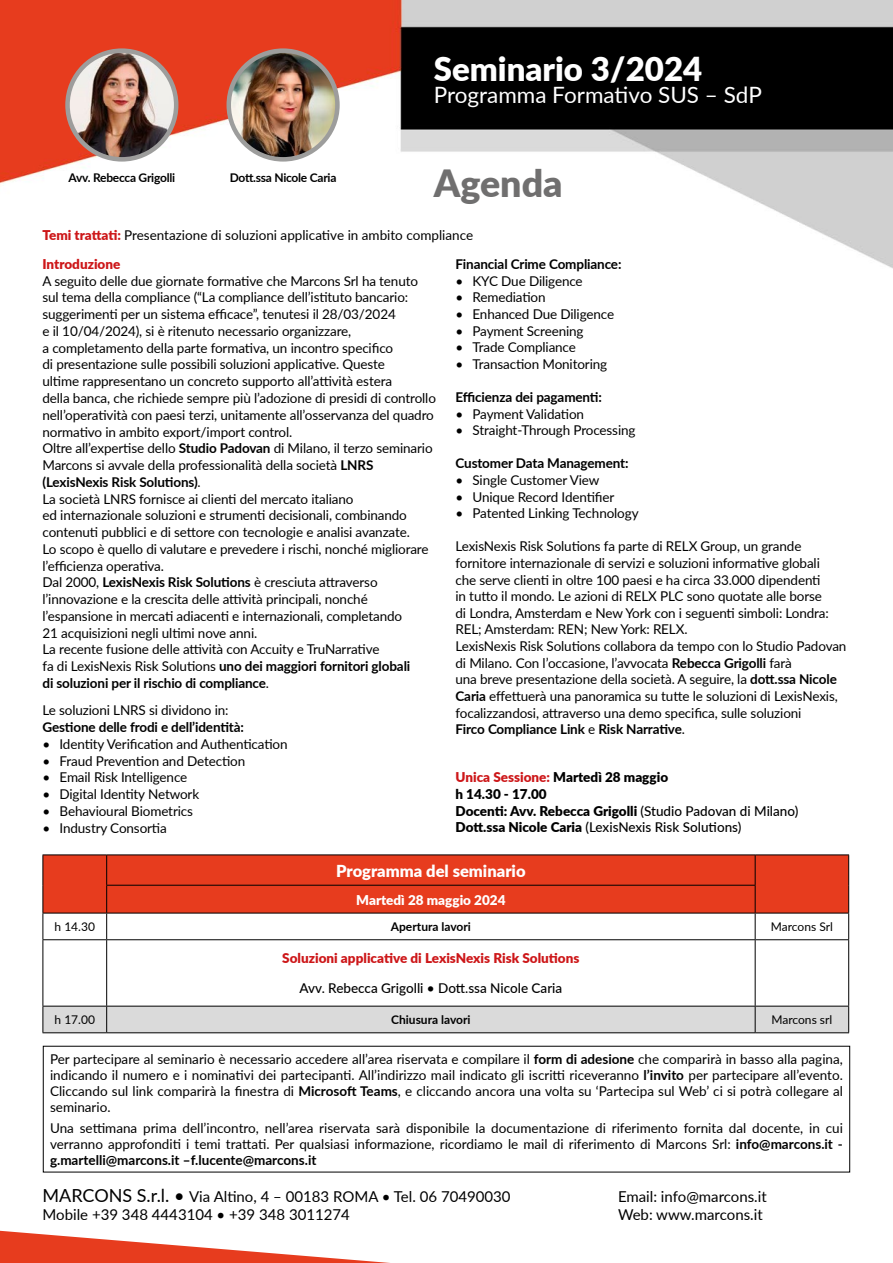
<style>
.page{position:relative;width:893px;height:1263px;background:#fff}
.page>*{position:absolute;margin:0;border:0;box-sizing:border-box;transform-origin:0 0}
.t1{font:900 37.5px "Lato";color:#706f6f}
.t2{font:900 33px "Lato";color:#fff}
.t3{font:22.5px "Lato";color:#fff}
.t4{font:900 16.5px "Lato";color:#fff}
.t5{font:15px/18px "Lato";color:#000}
.t6{font:13.5px/16.8px "Lato";letter-spacing:-.01em;color:#000}
.t7{font:900 13.5px/16.6px "Lato";color:#000}
.t8{font:700 13.5px "Lato";letter-spacing:-.01em;color:#000}
.t9{font:900 13.5px "Lato";color:#cd1719}
.t10{font:500 13.5px "Lato";color:#000}
.t11{font:900 13.5px "Lato";color:#fff}
.t12{font:700 12px "Lato";letter-spacing:-.02em;color:#000}
.t13{font:12px "Lato";color:#000}
.t14{font:700 12px "Lato";color:#000}
.s1{font-weight:900;color:#cd1719}
.s2{font-weight:700}
.s3{color:#cd1719}
.s4{font-weight:500}
.s5{font-size:18px}
</style>
<div class="page">
<img style="left:0;top:0;width:893px;height:1231px">
<svg style="left:0;top:1231px;width:390px;height:32px"></svg>
<img style="left:68px;top:51px;width:108px;height:108px;border-radius:54px">
<div style="left:65px;top:48px;width:113px;height:114px;border:4px solid #9d9d9c;border-radius:50%"></div>
<img style="left:229px;top:52px;width:108px;height:107px">
<div style="left:227px;top:48px;width:113px;height:114px;border:4px solid #9d9d9c;border-radius:50%"></div>
<div style="left:44px;top:855px;width:804px;height:58px;background:#e73c1e"></div>
<hr style="left:43px;top:854px;width:64px;height:1px;background:#000">
<hr style="left:43px;top:855px;width:1px;height:30px;background:#000">
<hr style="left:107px;top:854px;width:648px;height:1px;background:#000">
<hr style="left:106px;top:855px;width:1px;height:30px;background:#000">
<hr style="left:755px;top:854px;width:94px;height:1px;background:#000">
<hr style="left:755px;top:855px;width:1px;height:30px;background:#000">
<hr style="left:848px;top:855px;width:1px;height:30px;background:#000">
<hr style="left:106px;top:885px;width:649px;height:1px;background:#000">
<hr style="left:43px;top:913px;width:64px;height:1px;background:#000">
<svg style="left:43px;top:885px;width:1px;height:54px"></svg>
<hr style="left:107px;top:913px;width:648px;height:1px;background:#000">
<svg style="left:106px;top:885px;width:1px;height:54px"></svg>
<hr style="left:755px;top:913px;width:94px;height:1px;background:#000">
<svg style="left:755px;top:885px;width:1px;height:54px"></svg>
<svg style="left:848px;top:885px;width:1px;height:54px"></svg>
<hr style="left:43px;top:939px;width:64px;height:1px;background:#000">
<hr style="left:43px;top:940px;width:1px;height:66px;background:#000">
<hr style="left:107px;top:939px;width:648px;height:1px;background:#000">
<hr style="left:106px;top:940px;width:1px;height:66px;background:#000">
<hr style="left:755px;top:939px;width:94px;height:1px;background:#000">
<hr style="left:755px;top:940px;width:1px;height:66px;background:#000">
<hr style="left:848px;top:940px;width:1px;height:66px;background:#000">
<div style="left:43px;top:1006px;width:806px;height:26px;background:#dadada"></div>
<hr style="left:43px;top:1032px;width:64px;height:1px;background:#000">
<hr style="left:107px;top:1032px;width:648px;height:1px;background:#000">
<hr style="left:755px;top:1032px;width:94px;height:1px;background:#000">
<p class="t12" style="left:68px;top:169px;width:108px">Avv. Rebecca Grigolli</p>
<p class="t12" style="left:230px;top:169px;width:108px">Dott.ssa Nicole Caria</p>
<h2 class="t2" style="left:434px;top:44px;width:270px">Seminario 3/2024</h2>
<h3 class="t3" style="left:434px;top:79px;width:330px">Programma Formativo SUS – SdP</h3>
<h1 class="t1" style="left:434px;top:155px;width:130px">Agenda</h1>
<p class="t6" style="left:43px;top:221px;width:432px;line-height:28.5px"><span class="s1">Temi trattati:</span> Presentazione di soluzioni applicative in ambito compliance<br><span class="s1">Introduzione</span></p>
<p class="t6" style="left:43px;top:272px;width:395px">A seguito delle due giornate formative che Marcons Srl ha tenuto sul tema della compliance (“La compliance dell’istituto bancario: suggerimenti per un sistema efficace”, tenutesi il 28/03/2024<br>e il 10/04/2024), si è ritenuto necessario organizzare,<br>a completamento della parte formativa, un incontro specifico<br>di presentazione sulle possibili soluzioni applicative. Queste<br>ultime rappresentano un concreto supporto all’attività estera<br>della banca, che richiede sempre più l’adozione di presidi di controllo nell’operatività con paesi terzi, unitamente all’osservanza del quadro normativo in ambito export/import control.<br>Oltre all’expertise dello <span class="s2">Studio Padovan</span> di Milano, il terzo seminario Marcons si avvale della professionalità della società <span class="s2">LNRS (LexisNexis Risk Solutions)</span>.<br>La società LNRS fornisce ai clienti del mercato italiano<br>ed internazionale soluzioni e strumenti decisionali, combinando contenuti pubblici e di settore con tecnologie e analisi avanzate.<br>Lo scopo è quello di valutare e prevedere i rischi, nonché migliorare l’efficienza operativa.<br>Dal 2000, <span class="s2">LexisNexis Risk Solutions</span> è cresciuta attraverso l’innovazione e la crescita delle attività principali, nonché l’espansione in mercati adiacenti e internazionali, completando<br>21 acquisizioni negli ultimi nove anni.<br>La recente fusione delle attività con Accuity e TruNarrative<br>fa di LexisNexis Risk Solutions <span class="s2">uno dei maggiori fornitori globali<br>di soluzioni per il rischio di compliance</span>.</p>
<p class="t6" style="left:43px;top:701px;width:188px">Le soluzioni LNRS si dividono in:</p>
<p class="t8" style="left:43px;top:717px;width:203px">Gestione delle frodi e dell’identità:</p>
<p class="t6" style="left:43px;top:735px;width:247px">• Identity Verification and Authentication</p>
<p class="t6" style="left:43px;top:752px;width:204px">• Fraud Prevention and Detection</p>
<p class="t6" style="left:43px;top:768px;width:146px">• Email Risk Intelligence</p>
<p class="t6" style="left:43px;top:785px;width:158px">• Digital Identity Network</p>
<p class="t6" style="left:43px;top:802px;width:152px">• Behavioural Biometrics</p>
<p class="t6" style="left:43px;top:819px;width:126px">• Industry Consortia</p>
<p class="t8" style="left:455px;top:254px;width:167px">Financial Crime Compliance:</p>
<p class="t6" style="left:455px;top:272px;width:129px">• KYC Due Diligence</p>
<p class="t6" style="left:455px;top:288px;width:92px">• Remediation</p>
<p class="t6" style="left:455px;top:305px;width:160px">• Enhanced Due Diligence</p>
<p class="t6" style="left:455px;top:322px;width:130px">• Payment Screening</p>
<p class="t6" style="left:455px;top:338px;width:122px">• Trade Compliance</p>
<p class="t6" style="left:455px;top:355px;width:153px">• Transaction Monitoring</p>
<p class="t8" style="left:455px;top:387px;width:148px">Efficienza dei pagamenti:</p>
<p class="t6" style="left:455px;top:405px;width:130px">• Payment Validation</p>
<p class="t6" style="left:455px;top:421px;width:182px">• Straight-Through Processing</p>
<p class="t8" style="left:455px;top:454px;width:175px">Customer Data Management:</p>
<p class="t6" style="left:455px;top:471px;width:145px">• Single Customer View</p>
<p class="t6" style="left:455px;top:488px;width:160px">• Unique Record Identifier</p>
<p class="t6" style="left:455px;top:504px;width:185px">• Patented Linking Technology</p>
<p class="t6" style="left:455px;top:538px;width:392px">LexisNexis Risk Solutions fa parte di RELX Group, un grande fornitore internazionale di servizi e soluzioni informative globali<br>che serve clienti in oltre 100 paesi e ha circa 33.000 dipendenti<br>in tutto il mondo. Le azioni di RELX PLC sono quotate alle borse<br>di Londra, Amsterdam e New York con i seguenti simboli: Londra:<br>REL; Amsterdam: REN; New York: RELX.<br>LexisNexis Risk Solutions collabora da tempo con lo Studio Padovan di Milano. Con l’occasione, l’avvocata <span class="s2">Rebecca Grigolli</span> farà<br>una breve presentazione della società. A seguire, la <span class="s2">dott.ssa Nicole Caria</span> effettuerà una panoramica su tutte le soluzioni di LexisNexis, focalizzandosi, attraverso una demo specifica, sulle soluzioni<br><span class="s2">Firco Compliance Link</span> e <span class="s2">Risk Narrative</span>.</p>
<p class="t7" style="left:455px;top:768px;width:344px"><span class="s3">Unica Sessione:</span> Martedì 28 maggio<br>h 14.30 - 17.00<br>Docenti: Avv. Rebecca Grigolli <span class="s4">(Studio Padovan di Milano)<br></span>Dott.ssa Nicole Caria <span class="s4">(LexisNexis Risk Solutions)</span></p>
<p class="t4" style="left:336px;top:858px;width:191px">Programma del seminario</p>
<p class="t11" style="left:356px;top:889px;width:151px">Martedì 28 maggio 2024</p>
<p class="t13" style="left:55px;top:918px;width:42px">h 14.30</p>
<p class="t14" style="left:391px;top:918px;width:82px">Apertura lavori</p>
<p class="t13" style="left:771px;top:918px;width:64px">Marcons Srl</p>
<p class="t9" style="left:282px;top:948px;width:299px">Soluzioni applicative di LexisNexis Risk Solutions</p>
<p class="t10" style="left:299px;top:979px;width:264px">Avv. Rebecca Grigolli • Dott.ssa Nicole Caria</p>
<p class="t13" style="left:55px;top:1011px;width:42px">h 17.00</p>
<p class="t14" style="left:391px;top:1011px;width:81px">Chiusura lavori</p>
<p class="t13" style="left:771px;top:1011px;width:62px">Marcons srl</p>
<p class="t6" style="left:50px;top:1050px;width:794px;line-height:16.2px;text-align:justify">Per partecipare al seminario è necessario accedere all’area riservata e compilare il <span class="s2">form di adesione</span> che comparirà in basso alla pagina, indicando il numero e i nominativi dei partecipanti. All’indirizzo mail indicato gli iscritti riceveranno <span class="s2">l’invito</span> per partecipare all’evento.<br>Cliccando sul link comparirà la finestra di <span class="s2">Microsoft Teams</span>, e cliccando ancora una volta su ‘Partecipa sul Web’ ci si potrà collegare al seminario.</p>
<p class="t6" style="left:50px;top:1119px;width:794px;line-height:16.2px;text-align:justify">Una settimana prima dell’incontro, nell’area riservata sarà disponibile la documentazione di riferimento fornita dal docente, in cui verranno approfonditi i temi trattati. Per qualsiasi informazione, ricordiamo le mail di riferimento di Marcons Srl: <span class="s2">info@marcons.it - g.martelli@marcons.it –f.lucente@marcons.it</span></p>
<p class="t5" style="left:43px;top:1187px;width:470px"><span class="s5">MARCONS S.r.l. •</span> Via Altino, 4 – 00183 ROMA • Tel. 06 70490030<br>Mobile +39 348 4443104 • +39 348 3011274</p>
<p class="t5" style="left:618px;top:1187px;width:150px">Email: info@marcons.it<br>Web: www.marcons.it</p>
</div>
